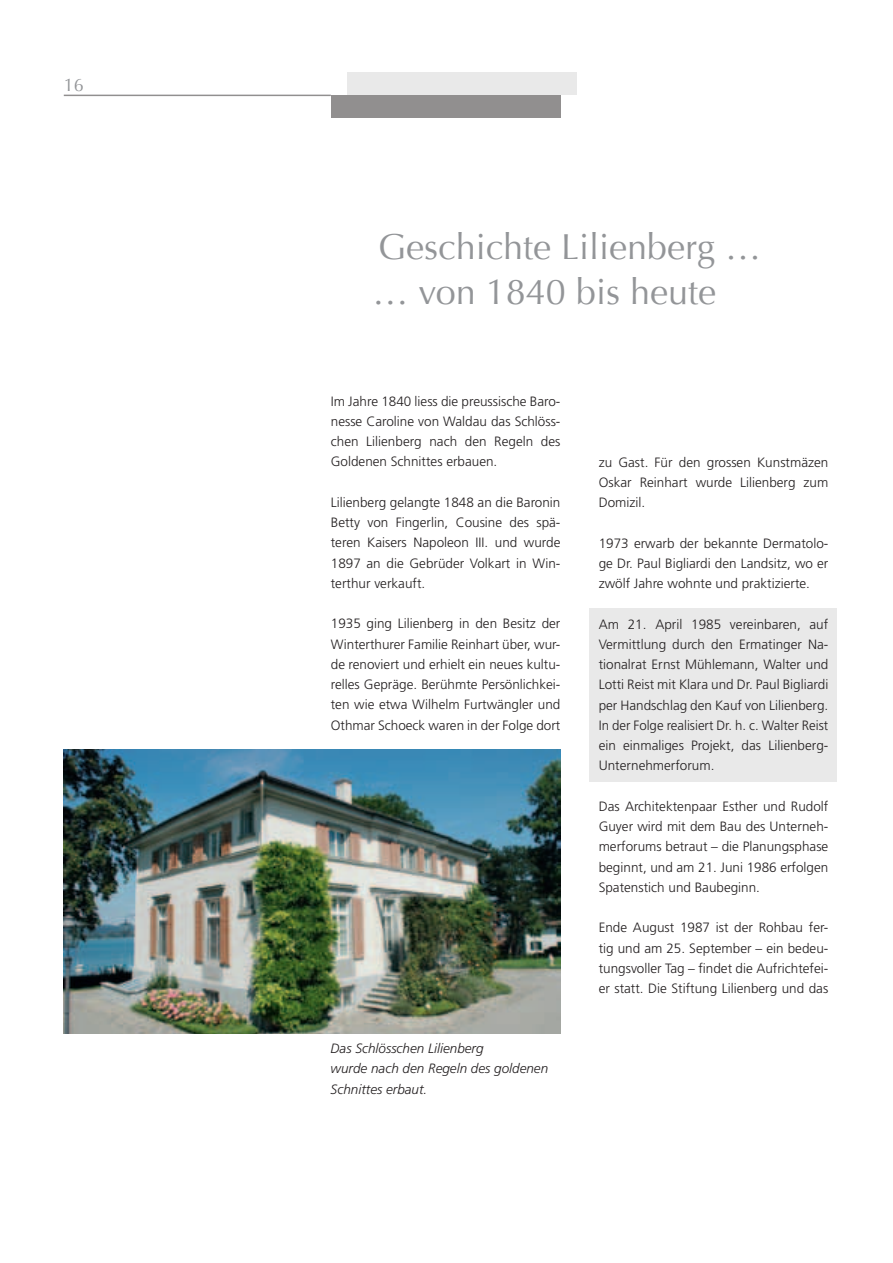
<style>
.page{position:relative;width:893px;height:1263px;background:#fff}
.page>*{position:absolute;margin:0;border:0;box-sizing:border-box;transform-origin:0 0}
.t1{font:36px/45px "Optima";color:#939598}
.t2{font:18px "Optima";color:#939598}
.t3{font:300 13.5px/20.2px "Frutiger LT";color:#231f20;text-align:justify}
.t4{font:italic 300 13.5px/20.2px "Frutiger LT";color:#231f20}
.s1{color:#fff}
</style>
<div class="page">
<div style="left:589px;top:608px;width:248px;height:173px;background:#e9e9e9"></div>
<hr style="left:64px;top:95px;width:267px;height:1px;background:#231f20">
<div style="left:331px;top:95px;width:229px;height:23px;background:#918f8f"></div>
<div style="left:347px;top:72px;width:229px;height:23px;background:#e9e9e9"></div>
<img style="left:64px;top:750px;width:496px;height:283px">
<h2 class="t2" style="left:64px;top:74px;width:22px">16</h2>
<h1 class="t1" style="left:372px;top:225px;width:390px">Geschichte Lilienberg … … von 1840 bis heute <span class="s1">…</span></h1>
<p class="t3" style="left:331px;top:391px;width:231px">Im Jahre 1840 liess die preussische Baro&shy;nesse Caroline von Waldau das Schlöss&shy;chen Lilienberg nach den Regeln des Goldenen Schnittes erbauen.</p>
<p class="t3" style="left:331px;top:492px;width:231px">Lilienberg gelangte 1848 an die Baronin Betty von Fingerlin, Cousine des spä&shy;teren Kaisers Napoleon III. und wurde 1897 an die Gebrüder Volkart in Win&shy;terthur verkauft.</p>
<p class="t3" style="left:331px;top:614px;width:231px">1935 ging Lilienberg in den Besitz der Winterthurer Familie Reinhart über, wur&shy;de renoviert und erhielt ein neues kultu&shy;relles Gepräge. Berühmte Persönlichkei&shy;ten wie etwa Wilhelm Furtwängler und Othmar Schoeck waren in der Folge dort</p>
<p class="t4" style="left:331px;top:1038px;width:219px">Das Schlösschen Lilienberg<br>wurde nach den Regeln des goldenen<br>Schnittes erbaut.</p>
<p class="t3" style="left:599px;top:452px;width:231px">zu Gast. Für den grossen Kunstmäzen Oskar Reinhart wurde Lilienberg zum Domizil.</p>
<p class="t3" style="left:599px;top:533px;width:231px">1973 erwarb der bekannte Dermatolo&shy;ge Dr. Paul Bigliardi den Landsitz, wo er zwölf Jahre wohnte und praktizierte.</p>
<p class="t3" style="left:599px;top:614px;width:231px">Am 21. April 1985 vereinbaren, auf Vermittlung durch den Ermatinger Na&shy;tionalrat Ernst Mühlemann, Walter und Lotti Reist mit Klara und Dr. Paul Bigliardi per Handschlag den Kauf von Lilienberg.<br>In der Folge realisiert Dr. h. c. Walter Reist ein einmaliges Projekt, das Lilienberg-Unternehmerforum.</p>
<p class="t3" style="left:599px;top:796px;width:231px">Das Architektenpaar Esther und Rudolf Guyer wird mit dem Bau des Unterneh&shy;merforums betraut – die Planungsphase beginnt, und am 21. Juni 1986 erfolgen Spatenstich und Baubeginn.</p>
<p class="t3" style="left:599px;top:918px;width:231px">Ende August 1987 ist der Rohbau fer&shy;tig und am 25. September – ein bedeu&shy;tungsvoller Tag – findet die Aufrichtefei&shy;er statt. Die Stiftung Lilienberg und das</p>
</div>
